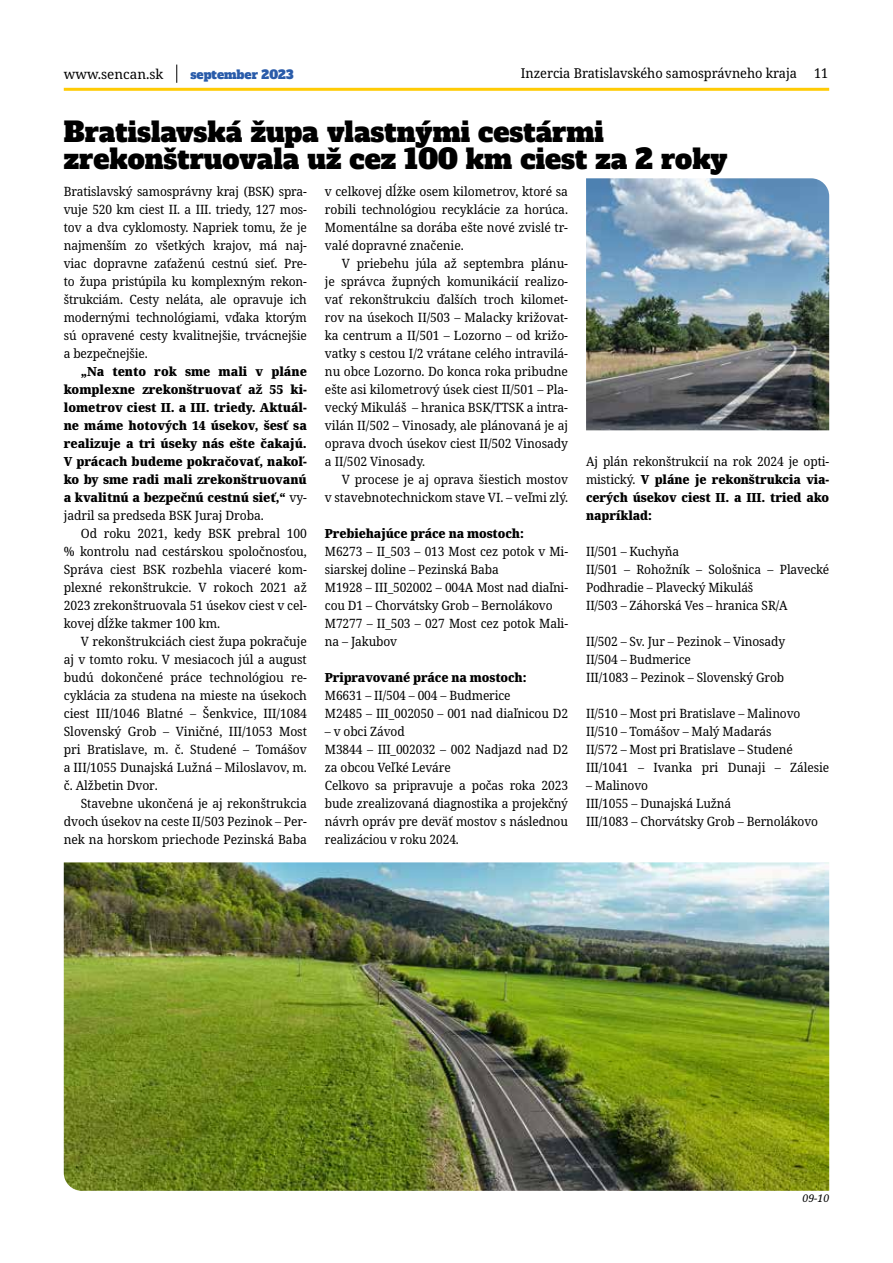
<style>
.page{position:relative;width:893px;height:1263px;background:#fff}
.page>*{position:absolute;margin:0;border:0;box-sizing:border-box;transform-origin:0 0}
.t1{font:27px/27px "Alfa Slab One";color:#000}
.t2{font:13.5px "Noto Serif";letter-spacing:-.005em;color:#000;scale:.95 1}
.t3{font:13.5px "Noto Serif";letter-spacing:-.005em;color:#000}
.t4{font:12.75px/18px "Noto Serif";letter-spacing:-.01em;color:#000;text-align:justify;scale:.95 1}
.t5{font:12.75px/18px "Noto Serif";letter-spacing:-.01em;color:#000;scale:.94 1}
.t6{font:900 12.75px/18px "Noto Serif";letter-spacing:-.01em;color:#000;text-align:justify;scale:.95 1}
.t7{font:900 12.75px/18px "Noto Serif";letter-spacing:-.01em;color:#000;text-align:justify;scale:.94 1}
.t8{font:12px "Alfa Slab One";color:#2a5caa}
.t9{font:italic 10.5px "Noto Serif";color:#000}
.s1{font-weight:400}
</style>
<div class="page">
<hr style="left:64px;top:88px;width:765px;height:3px;background:#ffcb05">
<svg style="left:176px;top:65px;width:1px;height:18px"></svg>
<img style="left:64px;top:862px;width:765px;height:329px">
<img style="left:586px;top:178px;width:243px;height:252px">
<p class="t3" style="left:64px;top:65px;width:101px">www.sencan.sk</p>
<p class="t8" style="left:190px;top:64px;width:105px">september 2023</p>
<p class="t2" style="left:521px;top:64px;width:292px">Inzercia Bratislavského samosprávneho kraja</p>
<p class="t2" style="left:814px;top:64px;width:17px">11</p>
<h1 class="t1" style="left:64px;top:117px;width:665px">Bratislavská župa vlastnými cestármi zrekonštruovala už cez 100 km ciest za 2 roky</h1>
<p class="t5" style="left:64px;top:183px;width:260px;text-align:justify">Bratislavský samosprávny kraj (BSK) spra&shy;vuje 520 km ciest II. a III. triedy, 127 mos&shy;tov a dva cyklomosty. Napriek tomu, že je najmenším zo všetkých krajov, má naj&shy;viac dopravne zaťaženú cestnú sieť. Pre&shy;to župa pristúpila ku komplexným rekon&shy;štrukciám. Cesty neláta, ale opravuje ich modernými technológiami, vďaka ktorým sú opravené cesty kvalitnejšie, trvácnejšie a bezpečnejšie.</p>
<p class="t6" style="left:64px;top:363px;width:257px;text-indent:17px">„Na tento rok sme mali v pláne komplexne zrekonštruovať až 55 ki&shy;lometrov ciest II. a III. triedy. Aktuál&shy;ne máme hotových 14 úsekov, šesť sa realizuje a tri úseky nás ešte čakajú.<br>V prácach budeme pokračovať, nakoľ&shy;ko by sme radi mali zrekonštruovanú a kvalitnú a bezpečnú cestnú sieť,“ <span class="s1">vy&shy;jadril sa predseda BSK Juraj Droba.</span></p>
<p class="t4" style="left:64px;top:525px;width:257px;text-indent:17px">Od roku 2021, kedy BSK prebral 100 % kontrolu nad cestárskou spoločnosťou, Správa ciest BSK rozbehla viaceré kom&shy;plexné rekonštrukcie. V rokoch 2021 až 2023 zrekonštruovala 51 úsekov ciest v cel&shy;kovej dĺžke takmer 100 km.</p>
<p class="t4" style="left:64px;top:633px;width:257px;text-indent:17px">V rekonštrukciách ciest župa pokračuje aj v tomto roku. V mesiacoch júl a august budú dokončené práce technológiou re&shy;cyklácia za studena na mieste na úsekoch ciest III/1046 Blatné – Šenkvice, III/1084<br>Slovenský Grob – Viničné, III/1053 Most pri Bratislave, m. č. Studené – Tomášov a III/1055 Dunajská Lužná – Miloslavov, m. č. Alžbetin Dvor.</p>
<p class="t4" style="left:64px;top:795px;width:257px;text-indent:17px">Stavebne ukončená je aj rekonštrukcia dvoch úsekov na ceste II/503 Pezinok – Per&shy;nek na horskom priechode Pezinská Baba</p>
<p class="t4" style="left:325px;top:183px;width:257px">v celkovej dĺžke osem kilometrov, ktoré sa robili technológiou recyklácie za horúca.<br>Momentálne sa dorába ešte nové zvislé tr&shy;valé dopravné značenie.</p>
<p class="t4" style="left:325px;top:255px;width:257px;text-indent:17px">V priebehu júla až septembra plánu&shy;je správca župných komunikácií realizo&shy;vať rekonštrukciu ďalších troch kilomet&shy;rov na úsekoch II/503 – Malacky križovat&shy;ka centrum a II/501 – Lozorno – od križo&shy;vatky s cestou I/2 vrátane celého intravilá&shy;nu obce Lozorno. Do konca roka pribudne ešte asi kilometrový úsek ciest II/501 – Pla&shy;vecký Mikuláš – hranica BSK/TTSK a intra&shy;vilán II/502 – Vinosady, ale plánovaná je aj oprava dvoch úsekov ciest II/502 Vinosady a II/502 Vinosady.</p>
<p class="t4" style="left:325px;top:471px;width:257px;text-align:right">V procese je aj oprava šiestich mostov<br>v stavebnotechnickom stave VI. – veľmi zlý.</p>
<p class="t7" style="left:325px;top:525px;width:213px">Prebiehajúce práce na mostoch:</p>
<p class="t5" style="left:325px;top:543px;width:260px">M6273 – II_503 – 013 Most cez potok v Mi&shy;siarskej doline – Pezinská Baba<br>M1928 – III_502002 – 004A Most nad diaľni&shy;cou D1 – Chorvátsky Grob – Bernolákovo M7277 – II_503 – 027 Most cez potok Mali&shy;na – Jakubov</p>
<p class="t7" style="left:325px;top:669px;width:216px">Pripravované práce na mostoch:</p>
<p class="t5" style="left:325px;top:687px;width:260px">M6631 – II/504 – 004 – Budmerice<br>M2485 – III_002050 – 001 nad diaľnicou D2</p>
<p class="t5" style="left:325px;top:723px;width:260px">– v obci Závod<br>M3844 – III_002032 – 002 Nadjazd nad D2 za obcou Veľké Leváre<br>Celkovo sa pripravuje a počas roka 2023 bude zrealizovaná diagnostika a projekčný návrh opráv pre deväť mostov s následnou realizáciou v roku 2024.</p>
<p class="t7" style="left:586px;top:453px;width:260px"><span class="s1">Aj plán rekonštrukcií na rok 2024 je opti&shy;mistický.</span> V pláne je rekonštrukcia via&shy;cerých úsekov ciest II. a III. tried ako napríklad:</p>
<p class="t5" style="left:586px;top:543px;width:260px">II/501 – Kuchyňa<br>II/501 – Rohožník – Sološnica – Plavecké<br>Podhradie – Plavecký Mikuláš<br>II/503 – Záhorská Ves – hranica SR/A</p>
<p class="t5" style="left:586px;top:633px;width:213px">II/502 – Sv. Jur – Pezinok – Vinosady<br>II/504 – Budmerice<br>III/1083 – Pezinok – Slovenský Grob</p>
<p class="t5" style="left:586px;top:705px;width:260px">II/510 – Most pri Bratislave – Malinovo II/510 – Tomášov – Malý Madarás<br>II/572 – Most pri Bratislave – Studené III/1041 – Ivanka pri Dunaji – Zálesie</p>
<p class="t5" style="left:586px;top:777px;width:248px">– Malinovo<br>III/1055 – Dunajská Lužná<br>III/1083 – Chorvátsky Grob – Bernolákovo</p>
<p class="t9" style="left:802px;top:1191px;width:28px">09-10</p>
</div>
